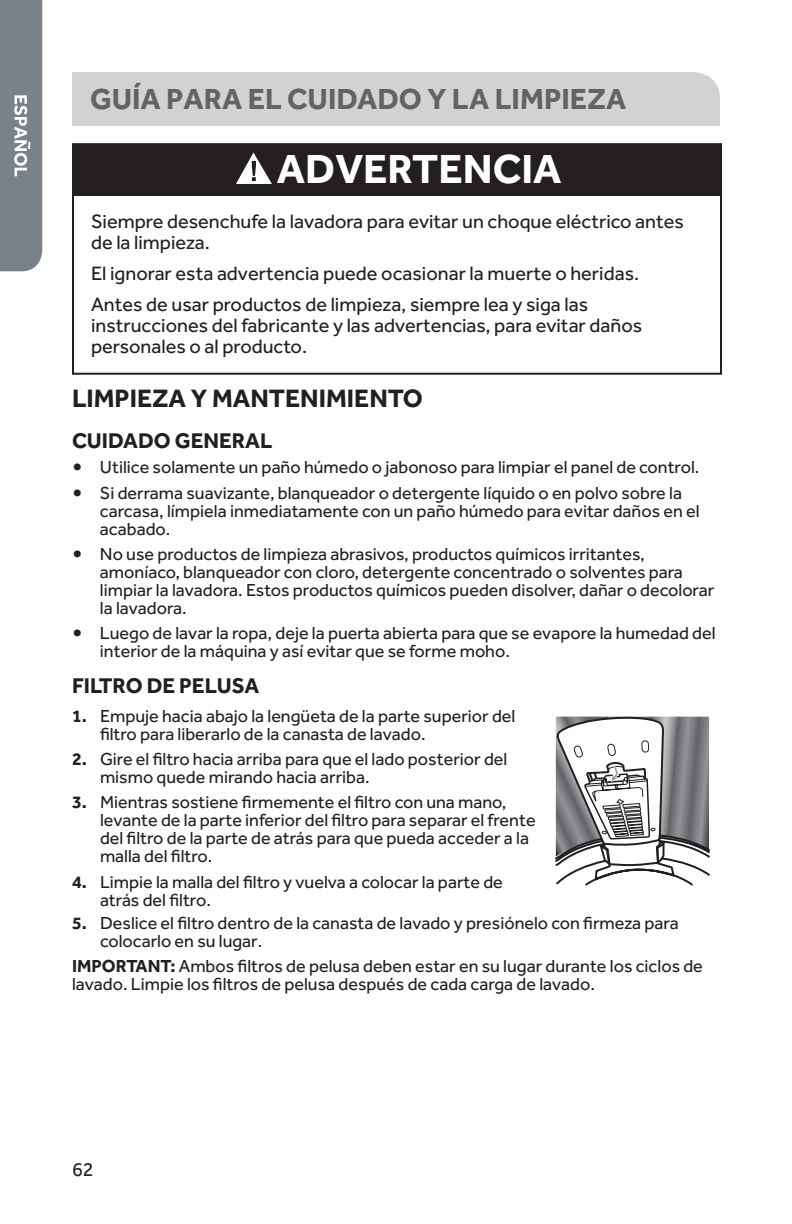
<style>
.page{position:relative;width:792px;height:1224px;background:#fff}
.page>*{position:absolute;margin:0;border:0;box-sizing:border-box;transform-origin:0 0}
.t1{font:700 42px "Effra";color:#fff}
.t2{font:700 30px "Effra";color:#636366}
.t3{font:700 26px "Effra";color:#231f20}
.t4{font:700 22px "Effra";color:#231f20}
.t5{font:20px/21px "Effra";color:#231f20}
.t6{font:18px/18px "Effra";color:#231f20}
.s1{font-weight:700;font-size:24px}
.s2{font-weight:700}
</style>
<div class="page">
<svg style="left:0;top:0;width:42px;height:271px;background:#80878f"></svg>
<div style="left:72px;top:72px;width:648px;height:54px;background:#d1d2d4"></div>
<div style="left:72px;top:143px;width:650px;height:232px;border:2px solid #231f20"></div>
<div style="left:73px;top:144px;width:648px;height:52px;background:#231f20"></div>
<svg style="left:236px;top:153px;width:36px;height:31px"></svg>
<svg style="left:555px;top:716px;width:155px;height:170px"></svg>
<h2 class="t2" style="left:90px;top:81px;width:538px">GUÍA PARA EL CUIDADO Y LA LIMPIEZA</h2>
<h1 class="t1" style="left:277px;top:144px;width:286px">ADVERTENCIA</h1>
<p class="t5" style="left:91px;top:210px;width:594px">Siempre desenchufe la lavadora para evitar un choque eléctrico antes de la limpieza.</p>
<p class="t5" style="left:91px;top:257px;width:550px;line-height:31px">El ignorar esta advertencia puede ocasionar la muerte o heridas.<br>Antes de usar productos de limpieza, siempre lea y siga las</p>
<p class="t5" style="left:91px;top:314px;width:553px">instrucciones del fabricante y las advertencias, para evitar daños personales o al producto.</p>
<h3 class="t3" style="left:72px;top:383px;width:30px">LIMPIEZA</h3>
<h3 class="t3" style="left:191px;top:383px;width:39px">Y MANTENIMIENTO</h3>
<p class="t4" style="left:72px;top:428px;width:30px">CUIDADO</p>
<p class="t4" style="left:175px;top:428px;width:15px">GENERAL</p>
<p class="t6" style="left:72px;top:458px;width:629px"><span class="s1">•</span> Utilice solamente un paño húmedo o jabonoso para limpiar el panel de control.</p>
<p class="t6" style="left:100px;top:483px;width:601px;text-indent:-28px"><span class="s1">•</span> Si derrama suavizante, blanqueador o detergente líquido o en polvo sobre la carcasa, límpiela inmediatamente con un paño húmedo para evitar daños en el acabado.</p>
<p class="t6" style="left:100px;top:545px;width:616px;text-indent:-28px"><span class="s1">•</span> No use productos de limpieza abrasivos, productos químicos irritantes, amoníaco, blanqueador con cloro, detergente concentrado o solventes para limpiar la lavadora. Estos productos químicos pueden disolver, dañar o decolorar la lavadora.</p>
<p class="t6" style="left:100px;top:624px;width:617px;text-indent:-28px"><span class="s1">•</span> Luego de lavar la ropa, deje la puerta abierta para que se evapore la humedad del interior de la máquina y así evitar que se forme moho.</p>
<p class="t4" style="left:72px;top:673px;width:189px">FILTRO DE PELUSA</p>
<p class="t6" style="left:100px;top:707px;width:417px;text-indent:-28px"><span class="s2">1.</span> Empuje hacia abajo la lengüeta de la parte superior del filtro para liberarlo de la canasta de lavado.</p>
<p class="t6" style="left:100px;top:750px;width:409px;text-indent:-28px"><span class="s2">2.</span> Gire el filtro hacia arriba para que el lado posterior del mismo quede mirando hacia arriba.</p>
<p class="t6" style="left:100px;top:793px;width:437px;text-indent:-28px"><span class="s2">3.</span> Mientras sostiene firmemente el filtro con una mano, levante de la parte inferior del filtro para separar el frente del filtro de la parte de atrás para que pueda acceder a la malla del filtro.</p>
<p class="t6" style="left:100px;top:872px;width:404px;text-indent:-28px"><span class="s2">4.</span> Limpie la malla del filtro y vuelva a colocar la parte de atrás del filtro.</p>
<p class="t6" style="left:100px;top:914px;width:580px;text-indent:-28px"><span class="s2">5.</span> Deslice el filtro dentro de la canasta de lavado y presiónelo con firmeza para colocarlo en su lugar.</p>
<p class="t6" style="left:72px;top:957px;width:632px"><span class="s2">IMPORTANT:</span> Ambos filtros de pelusa deben estar en su lugar durante los ciclos de lavado. Limpie los filtros de pelusa después de cada carga de lavado.</p>
<p class="t5" style="left:72px;top:1158px;width:23px">62</p>
</div>
